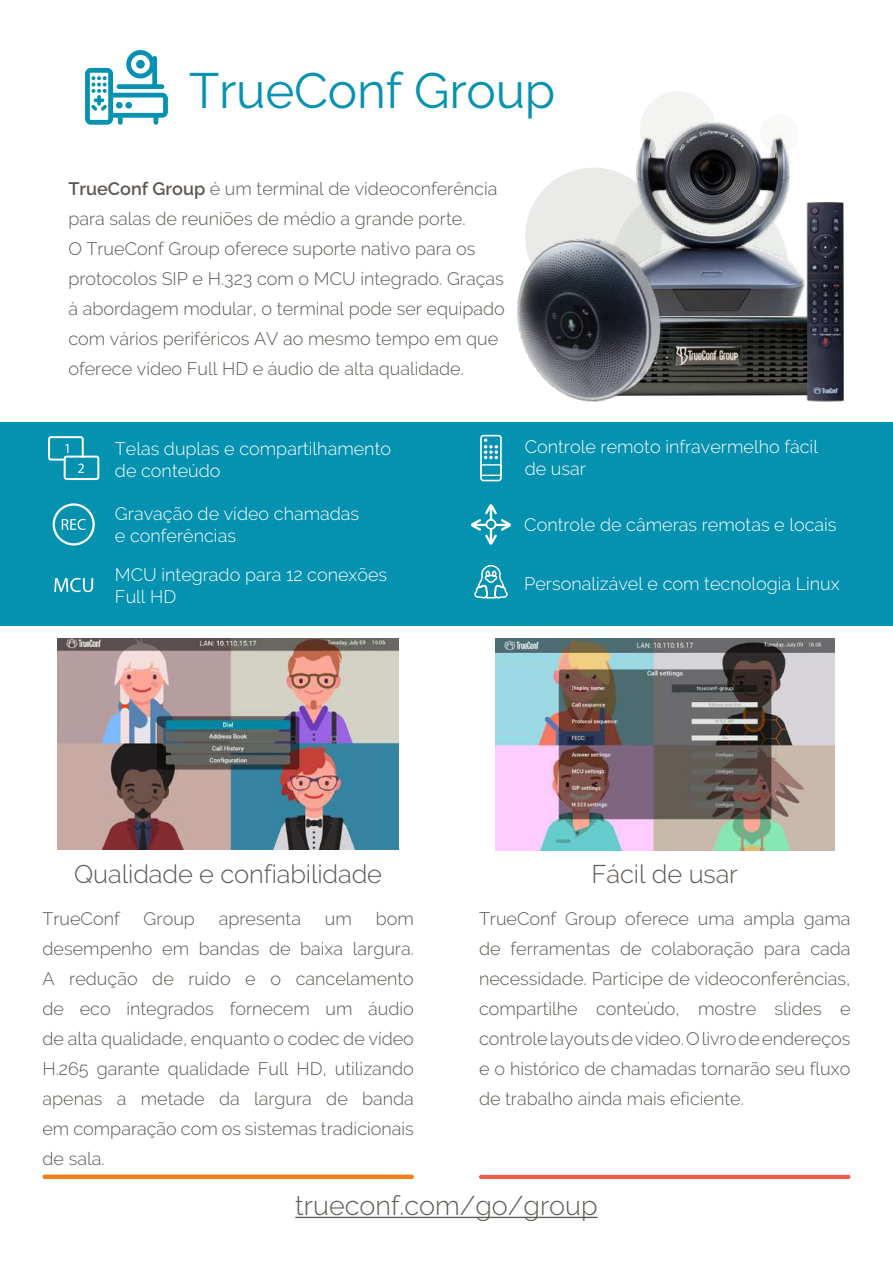
<style>
.page{position:relative;width:893px;height:1263px;background:#fff}
.page>*{position:absolute;margin:0;border:0;box-sizing:border-box;transform-origin:0 0}
.t1{font:49.5px "Raleway";letter-spacing:-.005em;color:#0692b0}
.t2{font:300 27px "Raleway";color:#615b55}
.t3{font:300 25.5px "Raleway";letter-spacing:-.005em;color:#5d5752}
.t4{font:300 18px/30px "Raleway";color:#5d5752;text-align:justify}
.t5{font:300 18px/21.6px "Raleway";color:#fff}
.s1{font-weight:600}
</style>
<div class="page">
<div style="left:525px;top:168px;width:137px;height:137px;background:#eaeae9;border-radius:50%"></div>
<div style="left:640px;top:91px;width:76px;height:77px;background:#f3f3f2;border-radius:50%"></div>
<div style="left:760px;top:114px;width:39px;height:39px;background:#f9f9f8;border-radius:50%"></div>
<div style="left:0;top:422px;width:893px;height:204px;background:#0591b0"></div>
<svg style="left:48px;top:436px;width:51px;height:44px"></svg>
<svg style="left:53px;top:503px;width:42px;height:42px"></svg>
<svg style="left:54px;top:578px;width:39px;height:14px"></svg>
<svg style="left:480px;top:435px;width:22px;height:46px"></svg>
<svg style="left:471px;top:504px;width:40px;height:41px"></svg>
<img style="left:495px;top:638px;width:339px;height:212px">
<img style="left:58px;top:638px;width:341px;height:211px">
<svg style="left:85px;top:50px;width:83px;height:75px"></svg>
<div style="left:116px;top:102px;width:7px;height:6px;background:#0591b0;border-radius:50%"></div>
<div style="left:125px;top:102px;width:7px;height:6px;background:#0591b0;border-radius:50%"></div>
<div style="left:136px;top:60px;width:9px;height:9px;background:#0591b0;border-radius:50%"></div>
<div style="left:42px;top:1174px;width:372px;height:5px;background:#f0801d;border-radius:2px"></div>
<hr style="left:479px;top:1175px;width:371px;height:4px;background:#e95d4d;border-radius:2px">
<hr style="left:295px;top:1217px;width:303px;height:1px;background:#615b55">
<svg style="left:474px;top:565px;width:34px;height:34px"></svg>
<img style="left:620px;top:122px;width:183px;height:195px">
<img style="left:688px;top:317px;width:115px;height:79px">
<img style="left:517px;top:225px;width:171px;height:177px">
<img style="left:803px;top:202px;width:41px;height:200px">
<h1 class="t1" style="left:189px;top:62px;width:368px">TrueConf Group</h1>
<p class="t4" style="left:68px;top:174px;width:438px;text-align:left"><span class="s1">TrueConf Group</span> é um terminal de videoconferência para salas de reuniões de médio a grande porte.<br>O TrueConf Group oferece suporte nativo para os protocolos SIP e H.323 com o MCU integrado. Graças à abordagem modular, o terminal pode ser equipado com vários periféricos AV ao mesmo tempo em que oferece vídeo Full HD e áudio de alta qualidade.</p>
<p class="t5" style="left:525px;top:436px;width:295px">Controle remoto infravermelho fácil de usar</p>
<p class="t5" style="left:115px;top:438px;width:278px">Telas duplas e compartilhamento de conteúdo</p>
<p class="t5" style="left:115px;top:503px;width:246px">Gravação de vídeo chamadas e conferências</p>
<p class="t5" style="left:115px;top:564px;width:274px">MCU integrado para 12 conexões<br>Full HD</p>
<p class="t5" style="left:524px;top:573px;width:317px">Personalizável e com tecnologia Linux</p>
<p class="t5" style="left:524px;top:514px;width:314px">Controle de câmeras remotas e locais</p>
<h3 class="t3" style="left:74px;top:859px;width:309px">Qualidade e confiabilidade</h3>
<h3 class="t3" style="left:592px;top:859px;width:148px">Fácil de usar</h3>
<p class="t4" style="left:42px;top:903px;width:79px">TrueConf</p>
<p class="t4" style="left:144px;top:903px;width:53px">Group</p>
<p class="t4" style="left:219px;top:903px;width:84px">apresenta</p>
<p class="t4" style="left:325px;top:903px;width:29px">um</p>
<p class="t4" style="left:42px;top:903px;width:373px;text-indent:333px">bom desempenho em bandas de baixa largura.<br>A redução de ruído e o cancelamento de eco integrados fornecem um áudio de alta qualidade, enquanto o codec de vídeo H.265 garante qualidade Full HD, utilizando apenas a metade da largura de banda em comparação com os sistemas tradicionais de sala.</p>
<p class="t4" style="left:479px;top:903px;width:373px">TrueConf Group oferece uma ampla gama de ferramentas de colaboração para cada necessidade. Participe de videoconferências, compartilhe conteúdo, mostre slides e controle layouts de vídeo. O livro de endereços e o histórico de chamadas tornarão seu fluxo de trabalho ainda mais eficiente.</p>
<h2 class="t2" style="left:295px;top:1190px;width:304px">trueconf.com/go/group</h2>
</div>
